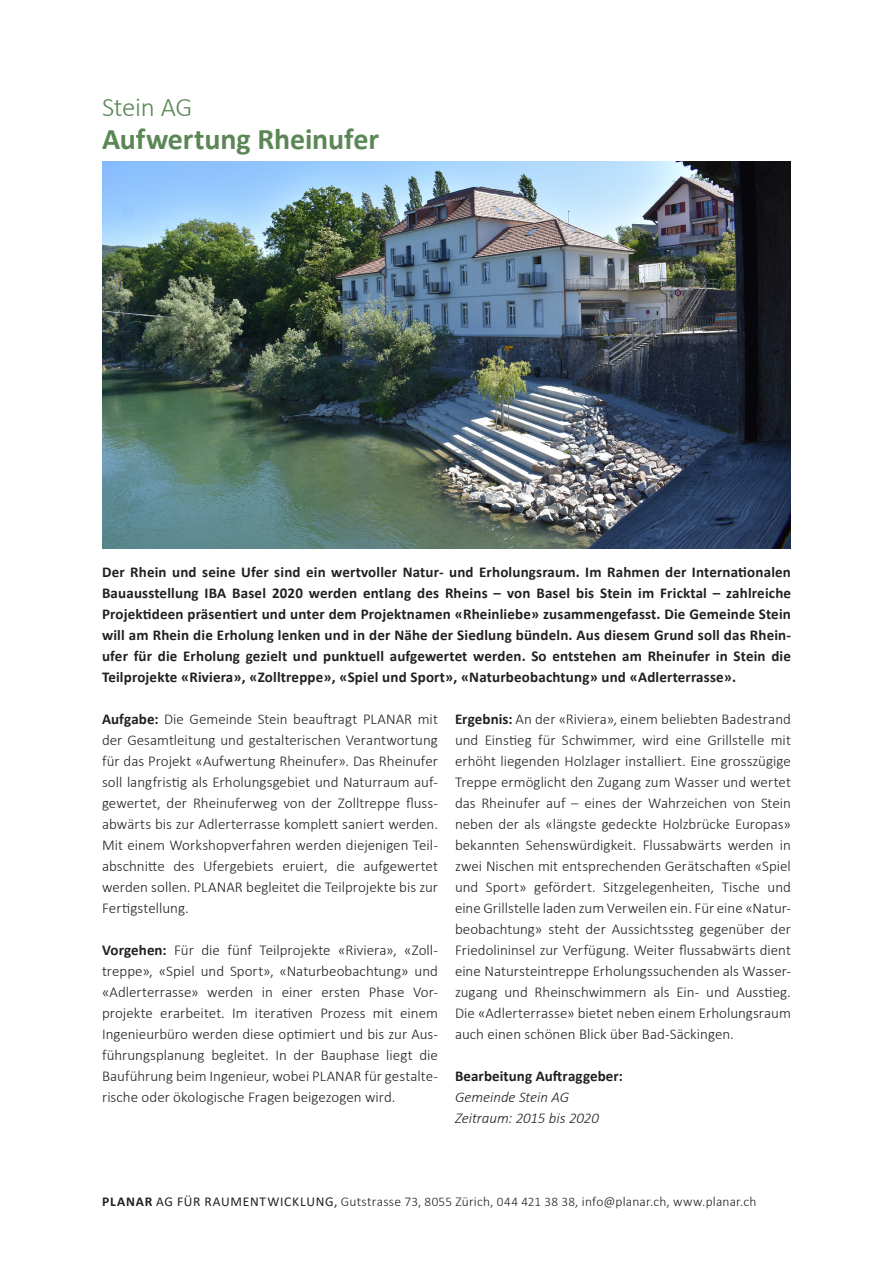
<style>
.page{position:relative;width:893px;height:1263px;background:#fff}
.page>*{position:absolute;margin:0;border:0;box-sizing:border-box;transform-origin:0 0}
.t1{font:700 30px "Calibri";letter-spacing:-.005em;color:#5b8756}
.t2{font:300 27px "Calibri";letter-spacing:-.02em;color:#5b8756}
.t3{font:300 15px/21px "Calibri";color:#231f20;text-align:justify}
.t4{font:700 15px/21px "Calibri";letter-spacing:.01em;color:#231f20;text-align:justify}
.t5{font:italic 300 15px "Calibri";letter-spacing:-.005em;color:#231f20}
.t6{font:300 13.5px "Calibri";letter-spacing:.015em;color:#231f20}
.s1{font-weight:700}
.s2{font-weight:400}
.s3{font-size:13.2px}
</style>
<div class="page">
<img style="left:102px;top:162px;width:689px;height:387px">
<p class="t2" style="left:102px;top:90px;width:92px">Stein AG</p>
<p class="t1" style="left:102px;top:118px;width:278px">Aufwertung Rheinufer</p>
<p class="t4" style="left:102px;top:561px;width:691px">Der Rhein und seine Ufer sind ein wertvoller Natur- und Erholungsraum. Im Rahmen der Internationalen Bauausstellung IBA Basel 2020 werden entlang des Rheins – von Basel bis Stein im Fricktal – zahlreiche Projektideen präsentiert und unter dem Projektnamen «Rheinliebe» zusammengefasst. Die Gemeinde Stein will am Rhein die Erholung lenken und in der Nähe der Siedlung bündeln. Aus diesem Grund soll das Rhein&shy;ufer für die Erholung gezielt und punktuell aufgewertet werden. So entstehen am Rheinufer in Stein die Teilprojekte «Riviera», «Zolltreppe», «Spiel und Sport», «Naturbeobachtung» und «Adlerterrasse».</p>
<p class="t3" style="left:102px;top:708px;width:337px"><span class="s1">Aufgabe:</span> Die Gemeinde Stein beauftragt PLANAR mit der Gesamtleitung und gestalterischen Verantwortung für das Projekt «Aufwertung Rheinufer». Das Rheinufer soll langfristig als Erholungsgebiet und Naturraum auf&shy;gewertet, der Rheinuferweg von der Zolltreppe fluss&shy;abwärts bis zur Adlerterrasse komplett saniert werden.<br>Mit einem Workshopverfahren werden diejenigen Teil&shy;abschnitte des Ufergebiets eruiert, die aufgewertet werden sollen. PLANAR begleitet die Teilprojekte bis zur Fertigstellung.</p>
<p class="t3" style="left:102px;top:939px;width:337px"><span class="s1">Vorgehen:</span> Für die fünf Teilprojekte «Riviera», «Zoll&shy;treppe», «Spiel und Sport», «Naturbeobachtung» und «Adlerterrasse» werden in einer ersten Phase Vor&shy;projekte erarbeitet. Im iterativen Prozess mit einem Ingenieurbüro werden diese optimiert und bis zur Aus&shy;führungsplanung begleitet. In der Bauphase liegt die Bauführung beim Ingenieur, wobei PLANAR für gestalte&shy;rische oder ökologische Fragen beigezogen wird.</p>
<p class="t3" style="left:455px;top:708px;width:337px"><span class="s1">Ergebnis:</span> An der «Riviera», einem beliebten Badestrand und Einstieg für Schwimmer, wird eine Grillstelle mit erhöht liegenden Holzlager installiert. Eine grosszügige Treppe ermöglicht den Zugang zum Wasser und wertet das Rheinufer auf – eines der Wahrzeichen von Stein neben der als «längste gedeckte Holzbrücke Europas» bekannten Sehenswürdigkeit. Flussabwärts werden in zwei Nischen mit entsprechenden Gerätschaften «Spiel und Sport» gefördert. Sitzgelegenheiten, Tische und eine Grillstelle laden zum Verweilen ein. Für eine «Natur&shy;beobachtung» steht der Aussichtssteg gegenüber der Friedolininsel zur Verfügung. Weiter flussabwärts dient eine Natursteintreppe Erholungssuchenden als Wasser&shy;zugang und Rheinschwimmern als Ein- und Ausstieg.<br>Die «Adlerterrasse» bietet neben einem Erholungsraum auch einen schönen Blick über Bad-Säckingen.</p>
<p class="t4" style="left:455px;top:1065px;width:170px">Bearbeitung Auftraggeber:</p>
<p class="t5" style="left:455px;top:1087px;width:116px">Gemeinde Stein AG</p>
<p class="t5" style="left:455px;top:1108px;width:145px">Zeitraum: 2015 bis 2020</p>
<p class="t6" style="left:102px;top:1193px;width:656px"><span class="s1">PLANAR</span> <span class="s2">AG FÜR RAUMENTWICKLUNG,</span> Gutstrasse <span class="s3">73</span>, <span class="s3">8055</span> Zürich, <span class="s3">044 421 38 38</span>, info@planar.ch, www.planar.ch</p>
</div>
